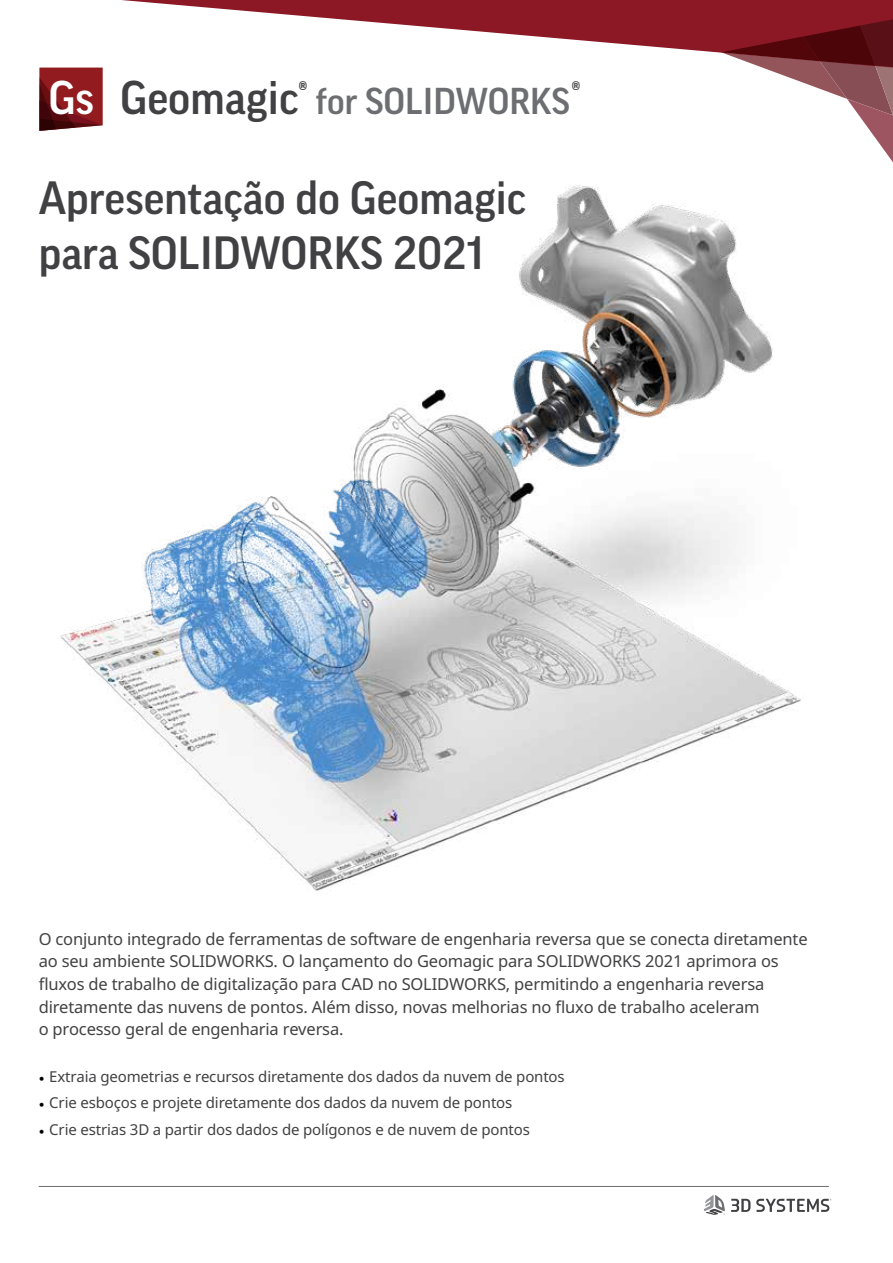
<style>
.page{position:relative;width:893px;height:1263px;background:#fff}
.page>*{position:absolute;margin:0;border:0;box-sizing:border-box;transform-origin:0 0}
.t1{font:500 45.6px "Good Pro";color:#fff}
.t2{font:500 45px/55.5px "Good Pro";color:#414042}
.t3{font:500 36.15px "Good Pro";color:#6d6e71}
.t4{font:500 30.3px "Good Pro";color:#4d4d4e}
.t5{font:16.5px/22.5px "Noto Sans";letter-spacing:-.01em;color:#414042}
.t6{font:15px "Noto Sans";letter-spacing:-.01em;color:#414042}
.s1{font-size:45.6px;color:#414042}
.s2{font-family:"Minion Pro";color:#000}
</style>
<div class="page">
<img style="left:60px;top:185px;width:741px;height:706px">
<svg style="left:39px;top:68px;width:64px;height:63px"></svg>
<svg style="left:704px;top:1195px;width:21px;height:20px"></svg>
<svg style="left:731px;top:1199px;width:19px;height:13px"></svg>
<svg style="left:756px;top:1199px;width:75px;height:13px"></svg>
<hr style="left:39px;top:1186px;width:790px;height:1px;background:#6d6e71">
<svg style="left:122px;top:0;width:599px;height:53px"></svg>
<svg style="left:721px;top:0;width:172px;height:215px"></svg>
<h1 class="t1" style="left:49px;top:71px;width:47px">Gs</h1>
<h3 class="t4" style="left:572px;top:76px;width:10px">®</h3>
<h3 class="t3" style="left:120px;top:80px;width:451px"><span class="s1">Geomagic</span><sup>®</sup> for SOLIDWORKS</h3>
<h2 class="t2" style="left:39px;top:170px;width:489px">Apresentação do Geomagic para SOLIDWORKS 2021</h2>
<p class="t5" style="left:39px;top:927px;width:770px">O conjunto integrado de ferramentas de software de engenharia reversa que se conecta diretamente ao seu ambiente SOLIDWORKS. O lançamento do Geomagic para SOLIDWORKS 2021 aprimora os fluxos de trabalho de digitalização para CAD no SOLIDWORKS, permitindo a engenharia reversa diretamente das nuvens de pontos. Além disso, novas melhorias no fluxo de trabalho aceleram<br>o processo geral de engenharia reversa.</p>
<p class="t6" style="left:39px;top:1066px;width:528px"><span class="s2">•</span> Extraia geometrias e recursos diretamente dos dados da nuvem de pontos</p>
<p class="t6" style="left:39px;top:1093px;width:475px"><span class="s2">•</span> Crie esboços e projete diretamente dos dados da nuvem de pontos</p>
<p class="t6" style="left:39px;top:1119px;width:493px"><span class="s2">•</span> Crie estrias 3D a partir dos dados de polígonos e de nuvem de pontos</p>
</div>
